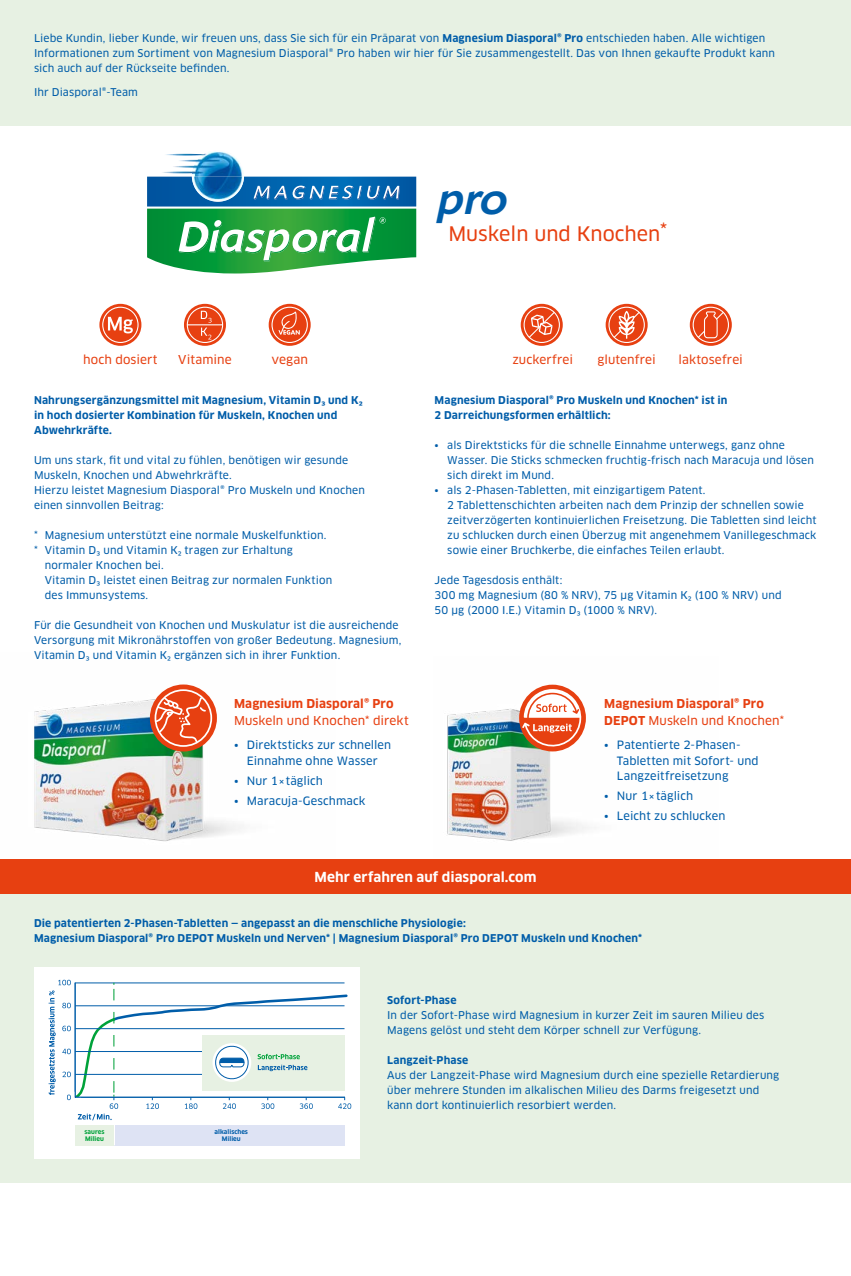
<style>
.page{position:relative;width:851px;height:1276px;background:#fff}
.page>*{position:absolute;margin:0;border:0;box-sizing:border-box;transform-origin:0 0}
.t1{font:italic 500 46.2px "Shinn RR";color:#005da9}
.t2{font:19.65px "Clan Pro News";color:#e74011}
.t3{font:700 13.5px "Clan Pro";letter-spacing:.01em;color:#fff}
.t4{font:12.15px "Clan Pro News";letter-spacing:.005em;color:#e74011}
.t5{font:12px "Clan Pro News";letter-spacing:.005em;color:#e74011}
.t6{font:700 12px "Clan Pro";letter-spacing:.01em;color:#e74011}
.t7{font:11.25px/15.8px "Clan Pro News";letter-spacing:.01em;color:#005da9;text-align:center}
.t8{font:10.5px/15px "Clan Pro News";letter-spacing:.015em;color:#005da9}
.t9{font:700 10.5px/15px "Clan Pro";letter-spacing:.015em;color:#005da9}
.t10{font:700 7.5px "Clan Pro";color:#005da9}
.t11{font:700 6.15px/7.4px "Clan Pro";color:#005da9;text-align:center}
.t12{font:700 6.15px/7.4px "Clan Pro";color:#00a23a}
.s1{font-family:"Clan Pro";font-weight:700}
.s2{font-size:9.75px}
</style>
<div class="page">
<div style="left:0;top:893px;width:850px;height:289px;background:#e7f1e3"></div>
<div style="left:0;top:859px;width:850px;height:34px;background:#e74011"></div>
<div style="left:0;top:0;width:850px;height:125px;background:#e7f1e3"></div>
<svg style="left:147px;top:177px;width:269px;height:96px"></svg>
<img style="left:161px;top:151px;width:83px;height:26px">
<img style="left:192px;top:177px;width:49px;height:25px">
<img style="left:447px;top:702px;width:141px;height:139px">
<img style="left:34px;top:685px;width:207px;height:157px">
<div style="left:34px;top:967px;width:325px;height:191px;background:#fff"></div>
<svg style="left:49px;top:979px;width:302px;height:166px"></svg>
<svg style="left:150px;top:684px;width:67px;height:67px"></svg>
<div style="left:154px;top:689px;width:58px;height:58px;border:2px solid #fff;border-radius:50%"></div>
<svg style="left:154px;top:695px;width:53px;height:48px;background:#e96640"></svg>
<svg style="left:605px;top:304px;width:42px;height:42px"></svg>
<div style="left:608px;top:307px;width:36px;height:36px;border:1px solid #fff;border-radius:50%"></div>
<svg style="left:612px;top:311px;width:28px;height:28px"></svg>
<svg style="left:689px;top:304px;width:42px;height:42px"></svg>
<div style="left:692px;top:307px;width:36px;height:36px;border:1px solid #fff;border-radius:50%"></div>
<svg style="left:696px;top:311px;width:28px;height:28px"></svg>
<svg style="left:520px;top:304px;width:42px;height:42px"></svg>
<div style="left:523px;top:307px;width:37px;height:36px;border:1px solid #fff;border-radius:50%"></div>
<svg style="left:527px;top:311px;width:28px;height:28px"></svg>
<svg style="left:184px;top:304px;width:42px;height:42px"></svg>
<div style="left:187px;top:307px;width:36px;height:36px;border:1px solid #fff;border-radius:50%"></div>
<hr style="left:187px;top:324px;width:35px;height:1px;background:#fff">
<svg style="left:201px;top:311px;width:10px;height:28px"></svg>
<svg style="left:99px;top:304px;width:42px;height:42px"></svg>
<div style="left:102px;top:307px;width:36px;height:36px;border:1px solid #fff;border-radius:50%"></div>
<svg style="left:108px;top:317px;width:25px;height:16px"></svg>
<svg style="left:268px;top:304px;width:42px;height:42px"></svg>
<div style="left:271px;top:307px;width:37px;height:36px;border:1px solid #fff;border-radius:50%"></div>
<svg style="left:278px;top:312px;width:22px;height:23px"></svg>
<svg style="left:519px;top:684px;width:67px;height:67px"></svg>
<svg style="left:522px;top:689px;width:59px;height:61px"></svg>
<p class="t8" style="left:34px;top:31px;width:742px">Liebe Kundin, lieber Kunde, wir freuen uns, dass Sie sich für ein Präparat von <span class="s1">Magnesium Diasporal® Pro</span> entschieden haben. Alle wichtigen<br>Informationen zum Sortiment von Magnesium Diasporal® Pro haben wir hier für Sie zusammengestellt. Das von Ihnen gekaufte Produkt kann sich auch auf der Rückseite befinden.</p>
<p class="t8" style="left:34px;top:84px;width:105px">Ihr Diasporal®-Team</p>
<h1 class="t1" style="left:435px;top:171px;width:72px">pro</h1>
<h2 class="t2" style="left:448px;top:222px;width:220px">Muskeln und Knochen*</h2>
<p class="t5" style="left:83px;top:352px;width:76px">hoch dosiert</p>
<p class="t5" style="left:178px;top:352px;width:55px">Vitamine</p>
<p class="t4" style="left:271px;top:352px;width:38px">vegan</p>
<p class="t5" style="left:512px;top:353px;width:62px">zuckerfrei</p>
<p class="t5" style="left:597px;top:353px;width:60px">glutenfrei</p>
<p class="t5" style="left:678px;top:353px;width:66px">laktosefrei</p>
<p class="t9" style="left:34px;top:392px;width:330px">Nahrungsergänzungsmittel mit Magnesium, Vitamin D₃ und K₂ in hoch dosierter Kombination für Muskeln, Knochen und<br>Abwehrkräfte.</p>
<p class="t8" style="left:34px;top:452px;width:332px">Um uns stark, fit und vital zu fühlen, benötigen wir gesunde Muskeln, Knochen und Abwehrkräfte.<br>Hierzu leistet Magnesium Diasporal® Pro Muskeln und Knochen einen sinnvollen Beitrag:</p>
<p class="t8" style="left:34px;top:527px;width:294px">* Magnesium unterstützt eine normale Muskelfunktion.</p>
<p class="t8" style="left:34px;top:542px;width:260px">* Vitamin D₃ und Vitamin K₂ tragen zur Erhaltung</p>
<p class="t8" style="left:45px;top:557px;width:121px">normaler Knochen bei.</p>
<p class="t8" style="left:45px;top:572px;width:289px">Vitamin D₃ leistet einen Beitrag zur normalen Funktion</p>
<p class="t8" style="left:45px;top:587px;width:105px">des Immunsystems.</p>
<p class="t8" style="left:34px;top:617px;width:369px">Für die Gesundheit von Knochen und Muskulatur ist die ausreichende<br>Versorgung mit Mikronährstoffen von großer Bedeutung. Magnesium,<br>Vitamin D₃ und Vitamin K₂ ergänzen sich in ihrer Funktion.</p>
<p class="t6" style="left:234px;top:696px;width:161px">Magnesium Diasporal® Pro</p>
<p class="t5" style="left:234px;top:713px;width:176px">Muskeln und Knochen* direkt</p>
<p class="t7" style="left:234px;top:737px;width:159px">• Direktsticks zur schnellen<br>Einnahme ohne Wasser</p>
<p class="t7" style="left:234px;top:772px;width:90px">• Nur 1 <span class="s2">×</span> täglich</p>
<p class="t7" style="left:234px;top:792px;width:133px">• Maracuja-Geschmack</p>
<p class="t9" style="left:434px;top:392px;width:294px">Magnesium Diasporal® Pro Muskeln und Knochen* ist in<br>2 Darreichungsformen erhältlich:</p>
<p class="t8" style="left:447px;top:437px;width:368px;text-indent:-13px">• als Direktsticks für die schnelle Einnahme unterwegs, ganz ohne<br>Wasser. Die Sticks schmecken fruchtig-frisch nach Maracuja und lösen sich direkt im Mund.</p>
<p class="t8" style="left:447px;top:482px;width:371px;text-indent:-13px">• als 2-Phasen-Tabletten, mit einzigartigem Patent.<br>2 Tablettenschichten arbeiten nach dem Prinzip der schnellen sowie zeitverzögerten kontinuierlichen Freisetzung. Die Tabletten sind leicht zu schlucken durch einen Überzug mit angenehmem Vanillegeschmack sowie einer Bruchkerbe, die einfaches Teilen erlaubt.</p>
<p class="t8" style="left:434px;top:572px;width:348px">Jede Tagesdosis enthält:<br>300 mg Magnesium (80 % NRV), 75 µg Vitamin K₂ (100 % NRV) und<br>50 µg (2000 I.E.) Vitamin D₃ (1000 % NRV).</p>
<p class="t6" style="left:604px;top:696px;width:161px">Magnesium Diasporal® Pro</p>
<p class="t5" style="left:604px;top:713px;width:181px"><span class="s1">DEPOT</span> Muskeln und Knochen*</p>
<p class="t7" style="left:617px;top:737px;width:143px;text-align:left;text-indent:-13px">• Patentierte 2-Phasen-<br>Tabletten mit Sofort- und<br>Langzeitfreisetzung</p>
<p class="t7" style="left:604px;top:788px;width:90px">• Nur 1 <span class="s2">×</span> täglich</p>
<p class="t7" style="left:604px;top:808px;width:123px">• Leicht zu schlucken</p>
<p class="t3" style="left:314px;top:868px;width:224px">Mehr erfahren auf diasporal.com</p>
<p class="t9" style="left:34px;top:915px;width:609px">Die patentierten 2-Phasen-Tabletten — angepasst an die menschliche Physiologie:<br>Magnesium Diasporal® Pro DEPOT Muskeln und Nerven* | Magnesium Diasporal® Pro DEPOT Muskeln und Knochen*</p>
<p class="t10" style="left:110px;top:1112px;width:4px">.</p>
<p class="t12" style="left:84px;top:1127px;width:21px">saures<br>Milieu</p>
<p class="t11" style="left:214px;top:1127px;width:35px">alkalisches<br>Milieu</p>
<p class="t9" style="left:387px;top:992px;width:71px">Sofort-Phase</p>
<p class="t8" style="left:387px;top:1007px;width:378px">In der Sofort-Phase wird Magnesium in kurzer Zeit im sauren Milieu des<br>Magens gelöst und steht dem Körper schnell zur Verfügung.</p>
<p class="t9" style="left:387px;top:1052px;width:83px">Langzeit-Phase</p>
<p class="t8" style="left:387px;top:1067px;width:393px">Aus der Langzeit-Phase wird Magnesium durch eine spezielle Retardierung über mehrere Stunden im alkalischen Milieu des Darms freigesetzt und kann dort kontinuierlich resorbiert werden.</p>
</div>
